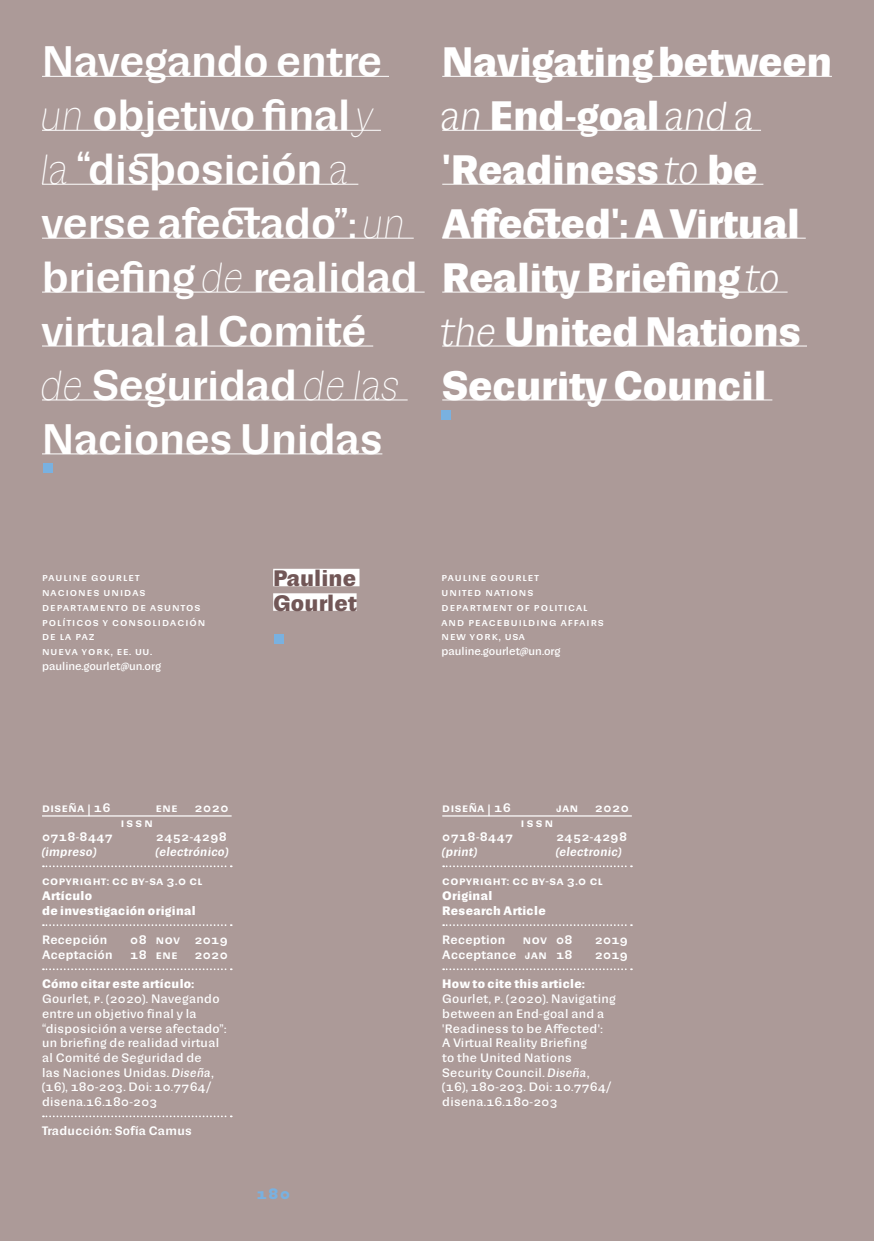
<style>
.page{position:relative;width:874px;height:1241px;background:#fff}
.page>*{position:absolute;margin:0;border:0;box-sizing:border-box;transform-origin:0 0}
.Título_B{font:500 40.25px/53.9px "Sudamerican Grotesk Display";letter-spacing:.01em;color:#fff}
.Title_W{font:700 38.5px/53.9px "Sudamerican Grotesk Display";letter-spacing:.01em;color:#fff}
.Autor_es__Inicio_B{font:700 21px/24.5px "Sudamerican Grotesk";letter-spacing:.005em;color:#725757}
.t1{font:700 14px "Sudamerican Grotesk";color:#79b1e0}
.como_citar_B{font:11.55px/14.7px "Sudamerican Grotesk";letter-spacing:.03em;color:#fff}
.ficha_C{font:500 11.55px "Sudamerican Grotesk";letter-spacing:.03em;color:#fff}
.ficha_C-2{font:700 11.55px "Sudamerican Grotesk";letter-spacing:.03em;color:#fff}
.ficha_C-3{font:500 11.55px "Sudamerican Grotesk";letter-spacing:.05em;color:#fff}
.ficha_C-4{font:italic 500 11.55px "Sudamerican Grotesk";letter-spacing:.03em;color:#fff}
.Ficha_primera_línea{font:500 11.55px "Sudamerican Grotesk";letter-spacing:.05em;color:#fff}
.ISSN_C{font:500 11.55px "Sudamerican Grotesk";color:#fff}
.Estudios_autor_B{font:10.5px/14.7px "Sudamerican Grotesk";letter-spacing:.1em;color:#fff}
.mail_B{font:10.5px "Sudamerican Grotesk";color:#fff}
.s1{font-weight:100;font-style:italic}
.s2{font-weight:300;font-style:italic}
.s3{font-style:italic}
</style>
<div class="page">
<div style="left:0;top:0;width:873px;height:1240px;background:#ac9a98"></div>
<hr style="left:442px;top:76px;width:389px;height:1px;background:#fff">
<hr style="left:442px;top:130px;width:318px;height:1px;background:#fff">
<hr style="left:442px;top:184px;width:321px;height:1px;background:#fff">
<hr style="left:442px;top:238px;width:363px;height:1px;background:#fff">
<hr style="left:442px;top:292px;width:345px;height:1px;background:#fff">
<hr style="left:442px;top:345px;width:364px;height:1px;background:#fff">
<hr style="left:442px;top:399px;width:330px;height:1px;background:#fff">
<hr style="left:42px;top:76px;width:347px;height:1px;background:#fff">
<hr style="left:42px;top:130px;width:339px;height:1px;background:#fff">
<hr style="left:42px;top:184px;width:316px;height:1px;background:#fff">
<hr style="left:42px;top:238px;width:371px;height:1px;background:#fff">
<hr style="left:42px;top:292px;width:382px;height:1px;background:#fff">
<hr style="left:42px;top:345px;width:331px;height:1px;background:#fff">
<hr style="left:42px;top:399px;width:365px;height:1px;background:#fff">
<hr style="left:42px;top:453px;width:340px;height:1px;background:#fff">
<div style="left:273px;top:568px;width:86px;height:18px;background:#fff"></div>
<div style="left:273px;top:593px;width:83px;height:17px;background:#fff"></div>
<div style="left:274px;top:634px;width:10px;height:9px;background:#79b1e0"></div>
<hr style="left:442px;top:815px;width:189px;height:1px;background:#fff">
<svg style="left:443px;top:865px;width:188px;height:2px"></svg>
<svg style="left:443px;top:924px;width:188px;height:1px"></svg>
<svg style="left:443px;top:968px;width:188px;height:1px"></svg>
<hr style="left:42px;top:815px;width:189px;height:1px;background:#fff">
<svg style="left:43px;top:865px;width:189px;height:2px"></svg>
<svg style="left:43px;top:924px;width:189px;height:1px"></svg>
<svg style="left:43px;top:968px;width:189px;height:1px"></svg>
<svg style="left:43px;top:1115px;width:189px;height:1px"></svg>
<div style="left:43px;top:463px;width:10px;height:9px;background:#79b1e0"></div>
<div style="left:441px;top:410px;width:10px;height:9px;background:#79b1e0"></div>
<p class="Título_B" style="left:42px;top:33px;width:377px">Navegando entre <span class="s1">un</span> objetivo final <span class="s1">y<br>la</span> “disposición <span class="s1">a </span>verse afectado”: <span class="s1">un </span>briefing <span class="s1">de</span> realidad virtual al Comité <span class="s1">de</span> Seguridad <span class="s1">de las<br></span>Naciones Unidas</p>
<p class="Title_W" style="left:442px;top:33px;width:391px">Navigating between <span class="s2">an</span> End-goal <span class="s2">and a </span>'Readiness <span class="s2">to</span> be<br>Affected': A Virtual<br>Reality Briefing <span class="s2">to the</span> United Nations<br>Security Council</p>
<p class="Estudios_autor_B" style="left:42px;top:569px;width:99px">Pauline Gourlet</p>
<p class="Estudios_autor_B" style="left:42px;top:584px;width:105px">Naciones Unidas</p>
<p class="Estudios_autor_B" style="left:42px;top:599px;width:165px">Departamento de Asuntos<br>Políticos y Consolidación de la Paz</p>
<p class="Estudios_autor_B" style="left:42px;top:643px;width:111px">N ueva York, EE. UU.</p>
<p class="mail_B" style="left:42px;top:657px;width:120px">pauline.gourlet@un.org</p>
<p class="Autor_es__Inicio_B" style="left:273px;top:565px;width:85px">Pauline<br>Gourlet</p>
<p class="Estudios_autor_B" style="left:441px;top:569px;width:99px">Pauline Gourlet</p>
<p class="Estudios_autor_B" style="left:441px;top:584px;width:93px">U nited Nations</p>
<p class="Estudios_autor_B" style="left:441px;top:599px;width:164px">Department of Political and Peacebuilding Affairs</p>
<p class="Estudios_autor_B" style="left:441px;top:628px;width:71px">N ew York, USA</p>
<p class="mail_B" style="left:441px;top:643px;width:120px">pauline.gourlet@un.org</p>
<p class="Ficha_primera_línea" style="left:42px;top:798px;width:16px">DISEÑA</p>
<p class="Ficha_primera_línea" style="left:87px;top:798px;width:25px">| 16</p>
<p class="Ficha_primera_línea" style="left:156px;top:798px;width:23px">ene</p>
<p class="Ficha_primera_línea" style="left:194px;top:798px;width:36px">2020</p>
<p class="ISSN_C" style="left:121px;top:813px;width:9px">ISSN</p>
<p class="ficha_C" style="left:42px;top:828px;width:72px">0718-8447</p>
<p class="ficha_C" style="left:156px;top:828px;width:72px">2452-4298</p>
<p class="ficha_C-4" style="left:42px;top:842px;width:56px">(impreso)</p>
<p class="ficha_C-4" style="left:156px;top:842px;width:74px">(electrónico)</p>
<p class="ficha_C-3" style="left:42px;top:872px;width:162px">COPYRI GHT: CC BY-SA 3.0 CL</p>
<p class="ficha_C-2" style="left:42px;top:886px;width:52px">Artículo</p>
<p class="ficha_C-2" style="left:42px;top:901px;width:155px">de investigación original</p>
<p class="ficha_C" style="left:42px;top:930px;width:67px">Recepción</p>
<p class="ficha_C" style="left:130px;top:930px;width:51px">08 nov</p>
<p class="ficha_C" style="left:194px;top:930px;width:35px">2019</p>
<p class="ficha_C" style="left:42px;top:945px;width:72px">Aceptación</p>
<p class="ficha_C" style="left:130px;top:945px;width:49px">18 ene</p>
<p class="ficha_C" style="left:194px;top:945px;width:35px">2020</p>
<p class="ficha_C-2" style="left:42px;top:974px;width:153px">Cómo citar este artículo:</p>
<p class="como_citar_B" style="left:42px;top:990px;width:186px">Gourlet, P. (2020). Navegando entre un objetivo final y la “disposición a verse afectado”: un briefing de realidad virtual al Comité de Seguridad de<br>las Naciones Unidas. <span class="s3">Diseña</span>, (16), 180-203. Doi: 10.7764/ disena.16.180-203</p>
<p class="ficha_C" style="left:42px;top:1122px;width:151px">Traducción: Sofía Camus</p>
<p class="t1" style="left:256px;top:1182px;width:35px">180</p>
<p class="Ficha_primera_línea" style="left:442px;top:798px;width:70px">Diseña | 16</p>
<p class="Ficha_primera_línea" style="left:556px;top:798px;width:23px">jan</p>
<p class="Ficha_primera_línea" style="left:594px;top:798px;width:36px">2020</p>
<p class="ISSN_C" style="left:520px;top:813px;width:9px">ISSN</p>
<p class="ficha_C" style="left:442px;top:828px;width:72px">0718-8447</p>
<p class="ficha_C" style="left:556px;top:828px;width:72px">2452-4298</p>
<p class="ficha_C-4" style="left:442px;top:842px;width:37px">(print)</p>
<p class="ficha_C-4" style="left:556px;top:842px;width:67px">(electronic)</p>
<p class="ficha_C-3" style="left:442px;top:872px;width:162px">COPYRI GHT: CC BY-SA 3.0 CL</p>
<p class="ficha_C-2" style="left:442px;top:886px;width:51px">Original</p>
<p class="ficha_C-2" style="left:442px;top:901px;width:105px">Research Article</p>
<p class="ficha_C" style="left:442px;top:930px;width:64px">Reception</p>
<p class="ficha_C" style="left:522px;top:930px;width:51px">nov 08</p>
<p class="ficha_C" style="left:594px;top:930px;width:35px">2019</p>
<p class="ficha_C" style="left:442px;top:945px;width:132px">Acceptance jan 18</p>
<p class="ficha_C" style="left:594px;top:945px;width:35px">2019</p>
<p class="ficha_C-2" style="left:442px;top:974px;width:144px">How to cite this article:</p>
<p class="como_citar_B" style="left:442px;top:990px;width:175px">Gourlet, P. (2020). Navigating between an End-goal and a 'Readiness to be Affected':<br>A Virtual Reality Briefing<br>to the United Nations<br>Security Council. <span class="s3">Diseña</span>, (16), 180-203. Doi: 10.7764/ disena.16.180-203</p>
</div>
